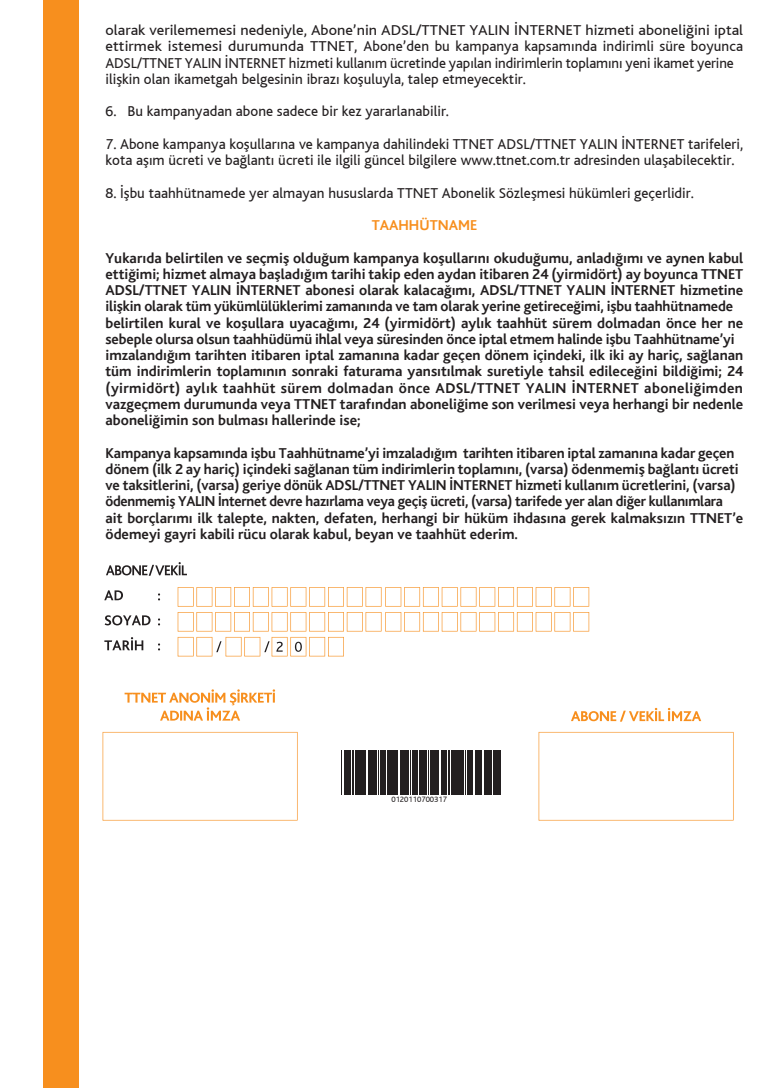
<style>
.page{position:relative;width:780px;height:1088px;background:#fff}
.page>*{position:absolute;margin:0;border:0;box-sizing:border-box;transform-origin:0 0}
.t1{font:700 15px/16.2px "Bliss";color:#231f20}
.t2{font:15px/16.2px "Bliss";color:#231f20;scale:1.07 1}
.t3{font:15px/16.2px "Bliss";color:#231f20}
.t4{font:700 15px "Bliss";color:#f78f1e}
.t5{font:8.12px "Bliss";color:#231f20}
</style>
<div class="page">
<div style="left:44px;top:0;width:35px;height:1088px;background:#f78f1e"></div>
<hr style="left:341px;top:750px;width:1px;height:45px;background:#231f20">
<hr style="left:344px;top:750px;width:1px;height:45px;background:#231f20">
<hr style="left:345px;top:750px;width:2px;height:45px;background:#231f20">
<hr style="left:348px;top:750px;width:2px;height:45px;background:#231f20">
<hr style="left:350px;top:750px;width:1px;height:45px;background:#231f20">
<hr style="left:352px;top:750px;width:1px;height:45px;background:#231f20">
<hr style="left:353px;top:750px;width:1px;height:45px;background:#231f20">
<hr style="left:356px;top:750px;width:2px;height:45px;background:#231f20">
<hr style="left:358px;top:750px;width:2px;height:45px;background:#231f20">
<hr style="left:361px;top:750px;width:1px;height:45px;background:#231f20">
<hr style="left:362px;top:750px;width:2px;height:45px;background:#231f20">
<hr style="left:365px;top:750px;width:1px;height:45px;background:#231f20">
<hr style="left:368px;top:750px;width:1px;height:45px;background:#231f20">
<hr style="left:369px;top:750px;width:1px;height:45px;background:#231f20">
<hr style="left:370px;top:750px;width:2px;height:45px;background:#231f20">
<hr style="left:373px;top:750px;width:1px;height:45px;background:#231f20">
<hr style="left:374px;top:750px;width:2px;height:45px;background:#231f20">
<hr style="left:378px;top:750px;width:1px;height:45px;background:#231f20">
<hr style="left:380px;top:750px;width:1px;height:45px;background:#231f20">
<hr style="left:381px;top:750px;width:2px;height:45px;background:#231f20">
<hr style="left:384px;top:750px;width:1px;height:45px;background:#231f20">
<hr style="left:385px;top:750px;width:1px;height:45px;background:#231f20">
<hr style="left:388px;top:750px;width:2px;height:45px;background:#231f20">
<hr style="left:390px;top:750px;width:2px;height:45px;background:#231f20">
<hr style="left:393px;top:750px;width:1px;height:45px;background:#231f20">
<hr style="left:394px;top:750px;width:2px;height:45px;background:#231f20">
<hr style="left:397px;top:750px;width:1px;height:45px;background:#231f20">
<hr style="left:400px;top:750px;width:1px;height:45px;background:#231f20">
<hr style="left:401px;top:750px;width:1px;height:45px;background:#231f20">
<hr style="left:402px;top:750px;width:2px;height:45px;background:#231f20">
<hr style="left:405px;top:750px;width:2px;height:45px;background:#231f20">
<hr style="left:408px;top:750px;width:1px;height:45px;background:#231f20">
<hr style="left:410px;top:750px;width:1px;height:45px;background:#231f20">
<hr style="left:412px;top:750px;width:1px;height:45px;background:#231f20">
<hr style="left:413px;top:750px;width:2px;height:45px;background:#231f20">
<hr style="left:416px;top:750px;width:1px;height:45px;background:#231f20">
<hr style="left:417px;top:750px;width:1px;height:45px;background:#231f20">
<hr style="left:420px;top:750px;width:2px;height:45px;background:#231f20">
<hr style="left:422px;top:750px;width:2px;height:45px;background:#231f20">
<hr style="left:425px;top:750px;width:1px;height:45px;background:#231f20">
<hr style="left:426px;top:750px;width:1px;height:45px;background:#231f20">
<hr style="left:428px;top:750px;width:1px;height:45px;background:#231f20">
<hr style="left:430px;top:750px;width:1px;height:45px;background:#231f20">
<hr style="left:432px;top:750px;width:2px;height:45px;background:#231f20">
<hr style="left:434px;top:750px;width:2px;height:45px;background:#231f20">
<hr style="left:437px;top:750px;width:1px;height:45px;background:#231f20">
<hr style="left:438px;top:750px;width:1px;height:45px;background:#231f20">
<hr style="left:441px;top:750px;width:2px;height:45px;background:#231f20">
<hr style="left:444px;top:750px;width:2px;height:45px;background:#231f20">
<hr style="left:446px;top:750px;width:1px;height:45px;background:#231f20">
<hr style="left:448px;top:750px;width:1px;height:45px;background:#231f20">
<hr style="left:449px;top:750px;width:1px;height:45px;background:#231f20">
<hr style="left:452px;top:750px;width:2px;height:45px;background:#231f20">
<hr style="left:454px;top:750px;width:2px;height:45px;background:#231f20">
<hr style="left:457px;top:750px;width:1px;height:45px;background:#231f20">
<hr style="left:458px;top:750px;width:2px;height:45px;background:#231f20">
<hr style="left:461px;top:750px;width:2px;height:45px;background:#231f20">
<hr style="left:465px;top:750px;width:1px;height:45px;background:#231f20">
<hr style="left:466px;top:750px;width:1px;height:45px;background:#231f20">
<hr style="left:468px;top:750px;width:1px;height:45px;background:#231f20">
<hr style="left:469px;top:750px;width:2px;height:45px;background:#231f20">
<hr style="left:472px;top:750px;width:1px;height:45px;background:#231f20">
<hr style="left:474px;top:750px;width:1px;height:45px;background:#231f20">
<hr style="left:476px;top:750px;width:1px;height:45px;background:#231f20">
<hr style="left:477px;top:750px;width:2px;height:45px;background:#231f20">
<hr style="left:480px;top:750px;width:1px;height:45px;background:#231f20">
<hr style="left:481px;top:750px;width:1px;height:45px;background:#231f20">
<hr style="left:484px;top:750px;width:1px;height:45px;background:#231f20">
<hr style="left:485px;top:750px;width:2px;height:45px;background:#231f20">
<hr style="left:488px;top:750px;width:2px;height:45px;background:#231f20">
<hr style="left:490px;top:750px;width:1px;height:45px;background:#231f20">
<hr style="left:493px;top:750px;width:1px;height:45px;background:#231f20">
<hr style="left:494px;top:750px;width:2px;height:45px;background:#231f20">
<hr style="left:497px;top:750px;width:2px;height:45px;background:#231f20">
<hr style="left:500px;top:750px;width:1px;height:45px;background:#231f20">
<svg style="left:178px;top:587px;width:411px;height:19px"></svg>
<svg style="left:178px;top:612px;width:411px;height:19px"></svg>
<svg style="left:106px;top:562px;width:81px;height:14px"></svg>
<svg style="left:104px;top:590px;width:19px;height:10px"></svg>
<svg style="left:105px;top:615px;width:45px;height:10px"></svg>
<svg style="left:104px;top:637px;width:39px;height:13px"></svg>
<svg style="left:178px;top:637px;width:166px;height:19px"></svg>
<svg style="left:125px;top:689px;width:150px;height:31px"></svg>
<svg style="left:103px;top:732px;width:194px;height:88px"></svg>
<svg style="left:538px;top:732px;width:195px;height:88px"></svg>
<svg style="left:571px;top:708px;width:130px;height:14px"></svg>
<p class="t2" style="left:105px;top:22px;width:597px">olarak verilememesi nedeniyle, Abone’nin ADSL/TTNET YALIN İNTERNET hizmeti aboneliğini iptal ettirmek istemesi durumunda TTNET, Abone’den bu kampanya kapsamında indirimli süre boyunca ADSL/TTNET YALIN İNTERNET hizmeti kullanım ücretinde yapılan indirimlerin toplamını yeni ikamet yerine ilişkin olan ikametgah belgesinin ibrazı koşuluyla, talep etmeyecektir.</p>
<p class="t3" style="left:105px;top:104px;width:345px">6. Bu kampanyadan abone sadece bir kez yararlanabilir.</p>
<p class="t3" style="left:105px;top:136px;width:639px">7. Abone kampanya koşullarına ve kampanya dahilindeki TTNET ADSL/TTNET YALIN İNTERNET tarifeleri, kota aşım ücreti ve bağlantı ücreti ile ilgili güncel bilgilere www.ttnet.com.tr adresinden ulaşabilecektir.</p>
<p class="t3" style="left:105px;top:185px;width:590px">8. İşbu taahhütnamede yer almayan hususlarda TTNET Abonelik Sözleşmesi hükümleri geçerlidir.</p>
<p class="t4" style="left:371px;top:217px;width:107px">TAAHHÜTNAME</p>
<p class="t1" style="left:105px;top:250px;width:639px">Yukarıda belirtilen ve seçmiş olduğum kampanya koşullarını okuduğumu, anladığımı ve aynen kabul ettiğimi; hizmet almaya başladığım tarihi takip eden aydan itibaren 24 (yirmidört) ay boyunca TTNET ADSL/TTNET YALIN İNTERNET abonesi olarak kalacağımı, ADSL/TTNET YALIN İNTERNET hizmetine ilişkin olarak tüm yükümlülüklerimi zamanında ve tam olarak yerine getireceğimi, işbu taahhütnamede belirtilen kural ve koşullara uyacağımı, 24 (yirmidört) aylık taahhüt sürem dolmadan önce her ne sebeple olursa olsun taahhüdümü ihlal veya süresinden önce iptal etmem halinde işbu Taahhütname’yi imzalandığım tarihten itibaren iptal zamanına kadar geçen dönem içindeki, ilk iki ay hariç, sağlanan tüm indirimlerin toplamının sonraki faturama yansıtılmak suretiyle tahsil edileceğini bildiğimi; 24 (yirmidört) aylık taahhüt sürem dolmadan önce ADSL/TTNET YALIN İNTERNET aboneliğimden vazgeçmem durumunda veya TTNET tarafından aboneliğime son verilmesi veya herhangi bir nedenle aboneliğimin son bulması hallerinde ise;</p>
<p class="t1" style="left:105px;top:445px;width:639px">Kampanya kapsamında işbu Taahhütname’yi imzaladığım tarihten itibaren iptal zamanına kadar geçen dönem (ilk 2 ay hariç) içindeki sağlanan tüm indirimlerin toplamını, (varsa) ödenmemiş bağlantı ücreti ve taksitlerini, (varsa) geriye dönük ADSL/TTNET YALIN İNTERNET hizmeti kullanım ücretlerini, (varsa) ödenmemiş YALIN İnternet devre hazırlama veya geçiş ücreti, (varsa) tarifede yer alan diğer kullanımlara ait borçlarımı ilk talepte, nakten, defaten, herhangi bir hüküm ihdasına gerek kalmaksızın TTNET’e ödemeyi gayri kabili rücu olarak kabul, beyan ve taahhüt ederim.</p>
<p class="t5" style="left:391px;top:795px;width:57px">0120110700317</p>
</div>
